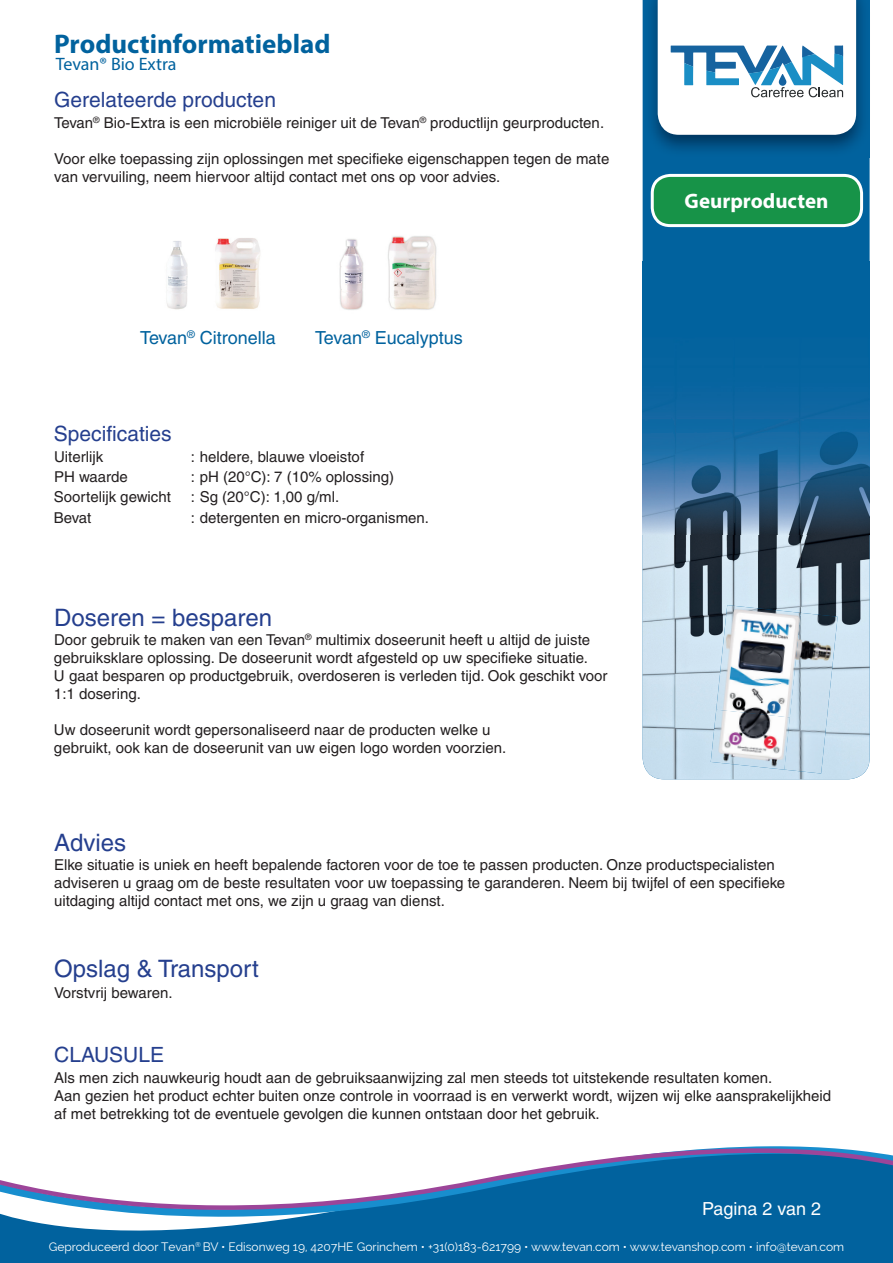
<style>
.page{position:relative;width:893px;height:1263px;background:#fff}
.page>*{position:absolute;margin:0;border:0;box-sizing:border-box;transform-origin:0 0}
.t1{font:700 27px "Myriad Pro";color:#01629e}
.t2{font:24px "Helvetica";color:#253f8e}
.t3{font:21px "Helvetica";color:#253f8e}
.t4{font:700 21px "Myriad Pro";color:#fff}
.t5{font:18px "Helvetica";color:#01629e}
.t6{font:18px "Myriad Pro";color:#01629e}
.t7{font:18px "Helvetica";color:#fff}
.t8{font:15px/18px "Helvetica";color:#231f20}
.t9{font:12px "Raleway";color:#fff}
</style>
<div class="page">
<div style="left:0;top:1217px;width:893px;height:46px;background:#01629e"></div>
<svg style="left:0;top:1146px;width:893px;height:71px"></svg>
<svg style="left:0;top:1148px;width:893px;height:62px"></svg>
<div style="left:643px;top:0;width:227px;height:261px;background:#01629e"></div>
<img style="left:643px;top:534px;width:227px;height:245px">
<img style="left:644px;top:0;width:226px;height:158px">
<svg style="left:658px;top:0;width:198px;height:135px"></svg>
<div style="left:643px;top:261px;width:227px;height:71px;background:#01629e"></div>
<img style="left:643px;top:332px;width:227px;height:202px">
<img style="left:716px;top:605px;width:85px;height:104px">
<img style="left:784px;top:613px;width:54px;height:160px">
<img style="left:711px;top:709px;width:79px;height:61px">
<svg style="left:651px;top:174px;width:212px;height:53px"></svg>
<img style="left:166px;top:238px;width:94px;height:72px">
<img style="left:339px;top:236px;width:98px;height:74px">
<h1 class="t1" style="left:54px;top:26px;width:278px">Productinformatieblad</h1>
<p class="t6" style="left:56px;top:53px;width:122px">Tevan® Bio Extra</p>
<h3 class="t3" style="left:54px;top:87px;width:223px">Gerelateerde producten</h3>
<p class="t8" style="left:54px;top:113px;width:551px">Tevan<sup>®</sup> Bio-Extra is een microbiële reiniger uit de Tevan<sup>®</sup> productlijn geurproducten.</p>
<p class="t8" style="left:54px;top:149px;width:557px">Voor elke toepassing zijn oplossingen met specifieke eigenschappen tegen de mate van vervuiling, neem hiervoor altijd contact met ons op voor advies.</p>
<p class="t5" style="left:140px;top:327px;width:137px">Tevan<sup>®</sup> Citronella</p>
<p class="t5" style="left:315px;top:327px;width:149px">Tevan<sup>®</sup> Eucalyptus</p>
<h3 class="t3" style="left:54px;top:421px;width:119px">Specificaties</h3>
<p class="t8" style="left:54px;top:448px;width:51px">Uiterlijk</p>
<p class="t8" style="left:191px;top:448px;width:175px">: heldere, blauwe vloeistof</p>
<p class="t8" style="left:54px;top:467px;width:118px;line-height:20.2px">PH waarde<br>Soortelijk gewicht</p>
<p class="t8" style="left:191px;top:467px;width:205px;line-height:20.2px">: pH (20°C): 7 (10% oplossing) : Sg (20°C): 1,00 g/ml.</p>
<p class="t8" style="left:54px;top:508px;width:39px">Bevat</p>
<p class="t8" style="left:191px;top:508px;width:240px">: detergenten en micro-organismen.</p>
<h2 class="t2" style="left:54px;top:603px;width:220px">Doseren = besparen</h2>
<p class="t8" style="left:54px;top:630px;width:555px">Door gebruik te maken van een Tevan<sup>®</sup> multimix doseerunit heeft u altijd de juiste gebruiksklare oplossing. De doseerunit wordt afgesteld op uw specifieke situatie.<br>U gaat besparen op productgebruik, overdoseren is verleden tijd. Ook geschikt voor 1:1 dosering.</p>
<p class="t8" style="left:54px;top:720px;width:454px">Uw doseerunit wordt gepersonaliseerd naar de producten welke u gebruikt, ook kan de doseerunit van uw eigen logo worden voorzien.</p>
<h3 class="t4" style="left:685px;top:188px;width:145px">Geurproducten</h3>
<h2 class="t2" style="left:54px;top:828px;width:74px">Advies</h2>
<p class="t8" style="left:54px;top:855px;width:733px">Elke situatie is uniek en heeft bepalende factoren voor de toe te passen producten. Onze productspecialisten adviseren u graag om de beste resultaten voor uw toepassing te garanderen. Neem bij twijfel of een specifieke uitdaging altijd contact met ons, we zijn u graag van dienst.</p>
<h2 class="t2" style="left:54px;top:955px;width:206px">Opslag &amp; Transport</h2>
<p class="t8" style="left:54px;top:984px;width:120px">Vorstvrij bewaren.</p>
<h3 class="t3" style="left:54px;top:1043px;width:111px">CLAUSULE</h3>
<p class="t8" style="left:54px;top:1069px;width:779px">Als men zich nauwkeurig houdt aan de gebruiksaanwijzing zal men steeds tot uitstekende resultaten komen.<br>Aan gezien het product echter buiten onze controle in voorraad is en verwerkt wordt, wijzen wij elke aansprakelijkheid af met betrekking tot de eventuele gevolgen die kunnen ontstaan door het gebruik.</p>
<p class="t7" style="left:702px;top:1198px;width:120px">Pagina 2 van 2</p>
<p class="t9" style="left:49px;top:1240px;width:797px">Geproduceerd door Tevan<sup>®</sup> BV • Edisonweg 19, 4207HE Gorinchem • +31(0)183-621799 • www.tevan.com • www.tevanshop.com • info@tevan.com</p>
</div>
